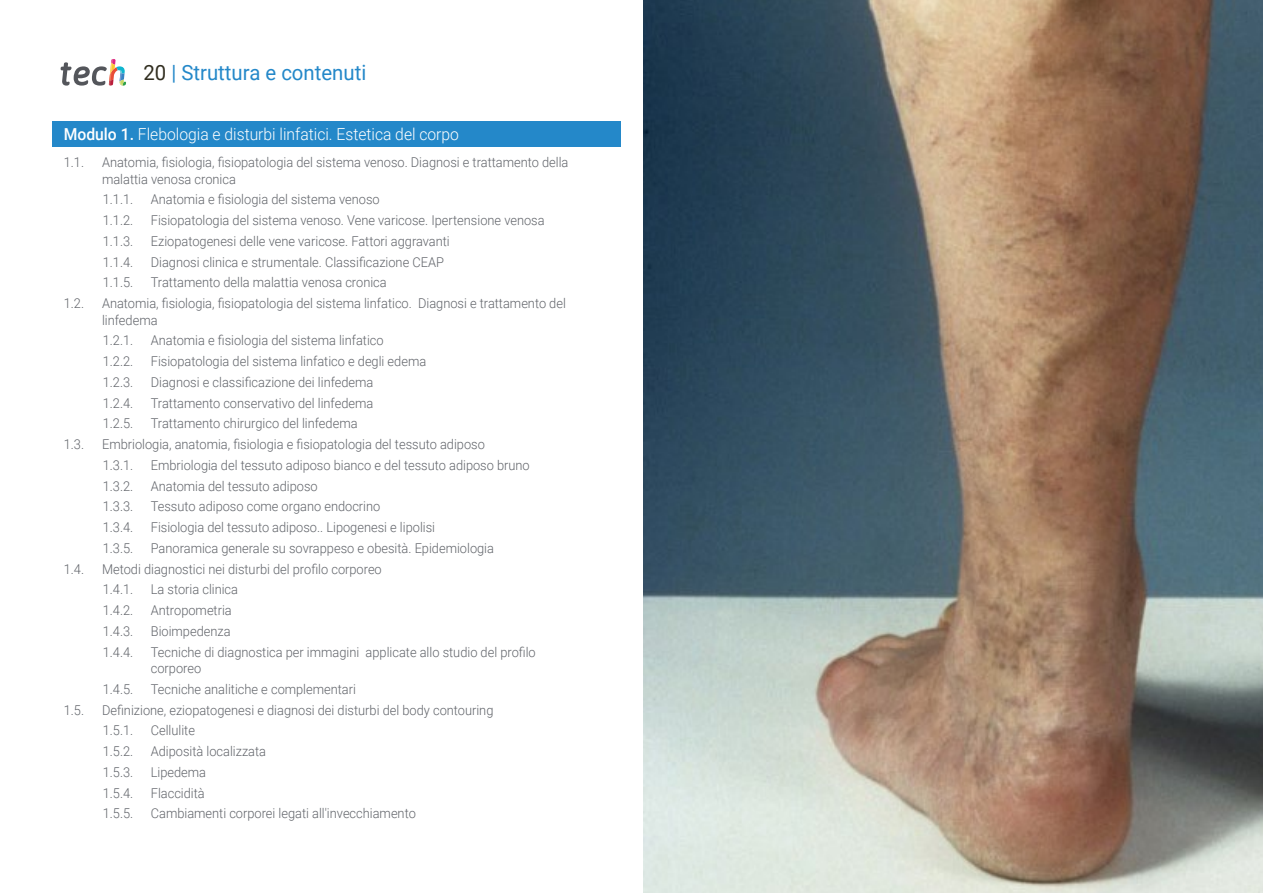
<style>
.page{position:relative;width:1263px;height:893px;background:#fff}
.page>*{position:absolute;margin:0;border:0;box-sizing:border-box;transform-origin:0 0}
.t1{font:21px "Roboto";color:#2488c9}
.t2{font:300 16.5px "Roboto";color:#fff;scale:.95 1}
.t3{font:300 13.5px/16.5px "Roboto";color:#61646a;scale:.95 1}
.s1{color:#312e20}
.s2{font-weight:500}
</style>
<div class="page">
<div style="left:53px;top:121px;width:568px;height:25px;background:#2488c9"></div>
<img style="left:643px;top:0;width:620px;height:893px">
<svg style="left:61px;top:59px;width:65px;height:27px"></svg>
<h1 class="t1" style="left:144px;top:57px;width:224px"><span class="s1">20</span> | Struttura e contenuti</h1>
<p class="t2" style="left:64px;top:123px;width:417px"><span class="s2">Modulo 1.</span> Flebologia e disturbi linfatici. Estetica del corpo</p>
<p class="t3" style="left:64px;top:154px;width:23px">1.1.</p>
<p class="t3" style="left:102px;top:154px;width:492px">Anatomia, fisiologia, fisiopatologia del sistema venoso. Diagnosi e trattamento della malattia venosa cronica</p>
<p class="t3" style="left:103px;top:191px;width:34px">1.1.1.</p>
<p class="t3" style="left:151px;top:191px;width:242px">Anatomia e fisiologia del sistema venoso</p>
<p class="t3" style="left:103px;top:212px;width:34px">1.1.2.</p>
<p class="t3" style="left:151px;top:212px;width:416px">Fisiopatologia del sistema venoso. Vene varicose. Ipertensione venosa</p>
<p class="t3" style="left:103px;top:232px;width:34px">1.1.3.</p>
<p class="t3" style="left:151px;top:232px;width:316px">Eziopatogenesi delle vene varicose. Fattori aggravanti</p>
<p class="t3" style="left:103px;top:253px;width:34px">1.1.4.</p>
<p class="t3" style="left:151px;top:253px;width:310px">Diagnosi clinica e strumentale. Classificazione CEAP</p>
<p class="t3" style="left:103px;top:274px;width:34px">1.1.5.</p>
<p class="t3" style="left:151px;top:274px;width:250px">Trattamento della malattia venosa cronica</p>
<p class="t3" style="left:64px;top:295px;width:23px">1.2.</p>
<p class="t3" style="left:102px;top:295px;width:490px">Anatomia, fisiologia, fisiopatologia del sistema linfatico. Diagnosi e trattamento del linfedema</p>
<p class="t3" style="left:103px;top:332px;width:34px">1.2.1.</p>
<p class="t3" style="left:151px;top:332px;width:247px">Anatomia e fisiologia del sistema linfatico</p>
<p class="t3" style="left:103px;top:353px;width:34px">1.2.2.</p>
<p class="t3" style="left:151px;top:353px;width:291px">Fisiopatologia del sistema linfatico e degli edema</p>
<p class="t3" style="left:103px;top:373px;width:34px">1.2.3.</p>
<p class="t3" style="left:151px;top:373px;width:236px">Diagnosi e classificazione dei linfedema</p>
<p class="t3" style="left:103px;top:394px;width:34px">1.2.4.</p>
<p class="t3" style="left:151px;top:394px;width:236px">Trattamento conservativo del linfedema</p>
<p class="t3" style="left:103px;top:415px;width:34px">1.2.5.</p>
<p class="t3" style="left:151px;top:415px;width:219px">Trattamento chirurgico del linfedema</p>
<p class="t3" style="left:64px;top:436px;width:23px">1.3.</p>
<p class="t3" style="left:102px;top:433px;width:404px;line-height:20.7px">Embriologia, anatomia, fisiologia e fisiopatologia del tessuto adiposo<br>1.3.1.</p>
<p class="t3" style="left:151px;top:456px;width:400px">Embriologia del tessuto adiposo bianco e del tessuto adiposo bruno</p>
<p class="t3" style="left:103px;top:477px;width:34px">1.3.2.</p>
<p class="t3" style="left:151px;top:477px;width:177px">Anatomia del tessuto adiposo</p>
<p class="t3" style="left:103px;top:498px;width:34px">1.3.3.</p>
<p class="t3" style="left:151px;top:498px;width:243px">Tessuto adiposo come organo endocrino</p>
<p class="t3" style="left:103px;top:519px;width:34px">1.3.4.</p>
<p class="t3" style="left:151px;top:519px;width:301px">Fisiologia del tessuto adiposo.. Lipogenesi e lipolisi</p>
<p class="t3" style="left:103px;top:539px;width:34px">1.3.5.</p>
<p class="t3" style="left:151px;top:539px;width:363px">Panoramica generale su sovrappeso e obesità. Epidemiologia</p>
<p class="t3" style="left:64px;top:560px;width:23px">1.4.</p>
<p class="t3" style="left:102px;top:558px;width:296px;line-height:20.7px">Metodi diagnostici nei disturbi del profilo corporeo<br>1.4.1.</p>
<p class="t3" style="left:151px;top:581px;width:93px">La storia clinica</p>
<p class="t3" style="left:103px;top:601px;width:34px">1.4.2.</p>
<p class="t3" style="left:151px;top:601px;width:87px">Antropometria</p>
<p class="t3" style="left:103px;top:622px;width:34px">1.4.3.</p>
<p class="t3" style="left:151px;top:622px;width:86px">Bioimpedenza</p>
<p class="t3" style="left:103px;top:643px;width:34px">1.4.4.</p>
<p class="t3" style="left:151px;top:643px;width:407px">Tecniche di diagnostica per immagini applicate allo studio del profilo corporeo</p>
<p class="t3" style="left:103px;top:680px;width:34px">1.4.5.</p>
<p class="t3" style="left:151px;top:680px;width:218px">Tecniche analitiche e complementari</p>
<p class="t3" style="left:64px;top:701px;width:23px">1.5.</p>
<p class="t3" style="left:102px;top:699px;width:413px;line-height:20.7px">Definizione, eziopatogenesi e diagnosi dei disturbi del body contouring<br>1.5.1.</p>
<p class="t3" style="left:151px;top:722px;width:48px">Cellulite</p>
<p class="t3" style="left:103px;top:742px;width:34px">1.5.2.</p>
<p class="t3" style="left:151px;top:742px;width:123px">Adiposità localizzata</p>
<p class="t3" style="left:103px;top:763px;width:34px">1.5.3.</p>
<p class="t3" style="left:151px;top:763px;width:60px">Lipedema</p>
<p class="t3" style="left:103px;top:784px;width:34px">1.5.4.</p>
<p class="t3" style="left:151px;top:784px;width:58px">Flaccidità</p>
<p class="t3" style="left:103px;top:805px;width:34px">1.5.5.</p>
<p class="t3" style="left:151px;top:805px;width:280px">Cambiamenti corporei legati all'invecchiamento</p>
</div>
